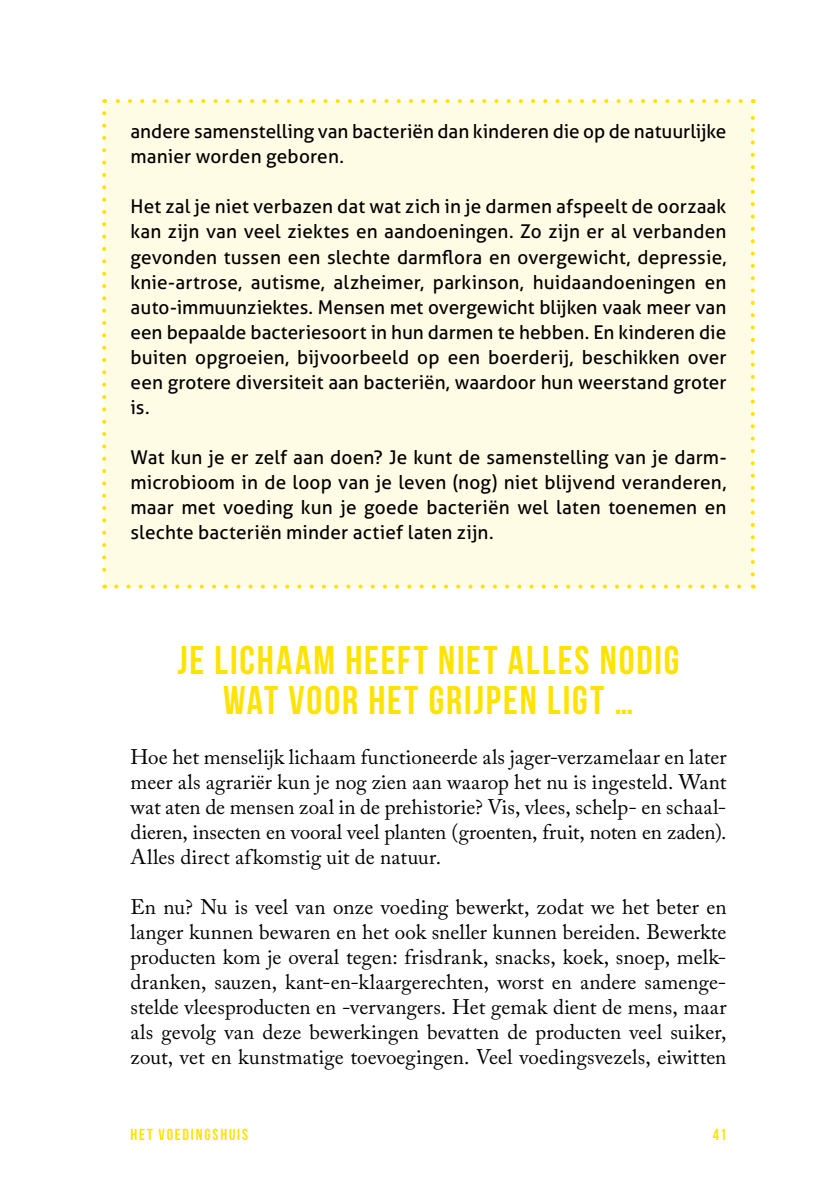
<style>
.page{position:relative;width:840px;height:1191px;background:#fff}
.page>*{position:absolute;margin:0;border:0;box-sizing:border-box;transform-origin:0 0}
.t1{font:40px/40px "Bebas Neue";letter-spacing:.045em;color:#ffe300;text-align:center}
.t2{font:21px/25px "Adobe Caslon Pro";letter-spacing:.005em;color:#000;text-align:justify}
.t3{font:19px/25px "Aller";color:#000;text-align:justify}
.t4{font:16px "Bebas Neue";letter-spacing:.115em;color:#ffe300}
</style>
<div class="page">
<div style="left:104px;top:101px;width:648px;height:485px;background:#fffce6"></div>
<svg style="left:116px;top:584px;width:630px;height:4px"></svg>
<svg style="left:102px;top:113px;width:4px;height:475px"></svg>
<svg style="left:750px;top:99px;width:4px;height:475px"></svg>
<svg style="left:104px;top:99px;width:636px;height:4px"></svg>
<p class="t3" style="left:130px;top:119px;width:597px">andere samenstelling van bacteriën dan kinderen die op de natuurlijke manier worden geboren.</p>
<p class="t3" style="left:130px;top:194px;width:597px">Het zal je niet verbazen dat wat zich in je darmen afspeelt de oorzaak kan zijn van veel ziektes en aandoeningen. Zo zijn er al verbanden gevonden tussen een slechte darmflora en overgewicht, depressie, knie-artrose, autisme, alzheimer, parkinson, huidaandoeningen en auto-immuunziektes. Mensen met overgewicht blijken vaak meer van een bepaalde bacteriesoort in hun darmen te hebben. En kinderen die buiten opgroeien, bijvoorbeeld op een boerderij, beschikken over een grotere diversiteit aan bacteriën, waardoor hun weerstand groter is.</p>
<p class="t3" style="left:130px;top:444px;width:597px">Wat kun je er zelf aan doen? Je kunt de samenstelling van je darm&shy;microbioom in de loop van je leven (nog) niet blijvend veranderen, maar met voeding kun je goede bacteriën wel laten toenemen en slechte bacteriën minder actief laten zijn.</p>
<h1 class="t1" style="left:177px;top:640px;width:503px">JE LICHAAM HEEFT NIET ALLES NODIG<br>WAT VOOR HET GRIJPEN LIGT …</h1>
<p class="t2" style="left:130px;top:744px;width:597px">Hoe het menselijk lichaam functioneerde als jager-verzamelaar en later meer als agrariër kun je nog zien aan waarop het nu is ingesteld. Want wat aten de mensen zoal in de prehistorie? Vis, vlees, schelp- en schaal&shy;dieren, insecten en vooral veel planten (groenten, fruit, noten en zaden).<br>Alles direct afkomstig uit de natuur.</p>
<p class="t2" style="left:130px;top:894px;width:597px">En nu? Nu is veel van onze voeding bewerkt, zodat we het beter en langer kunnen bewaren en het ook sneller kunnen bereiden. Bewerkte producten kom je overal tegen: frisdrank, snacks, koek, snoep, melk&shy;dranken, sauzen, kant-en-klaargerechten, worst en andere samenge&shy;stelde vleesproducten en -vervangers. Het gemak dient de mens, maar als gevolg van deze bewerkingen bevatten de producten veel suiker, zout, vet en kunstmatige toevoegingen. Veel voedingsvezels, eiwitten</p>
<p class="t4" style="left:130px;top:1126px;width:119px">HET VOEDINGSHUIS</p>
<p class="t4" style="left:712px;top:1126px;width:15px">41</p>
</div>
